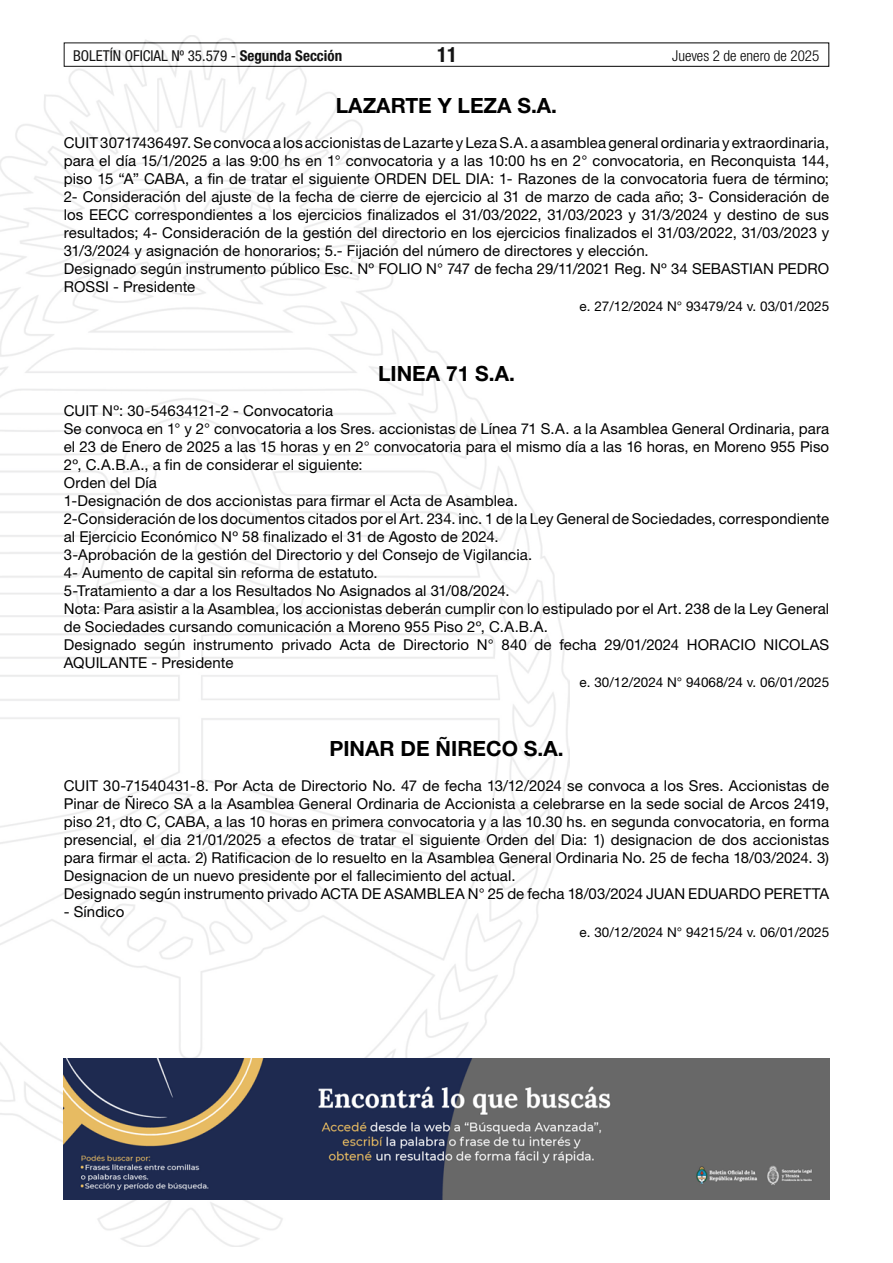
<style>
.page{position:relative;width:893px;height:1263px;background:#fff}
.page>*{position:absolute;margin:0;border:0;box-sizing:border-box;transform-origin:0 0}
.t1{font:700 21px "Helvetica Neue LT Std";color:#000}
.t2{font:700 condensed 21px "Helvetica Neue LT Std";color:#000}
.t3{font:15px/18px "Helvetica Neue LT Std";letter-spacing:.005em;color:#000}
.t4{font:condensed 15px "Helvetica Neue LT Std";color:#000}
.t5{font:300 condensed 15px "Helvetica Neue LT Std";color:#000}
.t6{font:13.5px "Helvetica Neue LT Std";color:#000}
.s1{font-weight:700}
</style>
<div class="page">
<div style="left:64px;top:43px;width:765px;height:24px;border:1px solid #000"></div>
<img style="left:0;top:35px;width:569px;height:1211px">
<img style="left:64px;top:1059px;width:765px;height:140px">
<p class="t4" style="left:73px;top:47px;width:271px">BOLETÍN OFICIAL Nº 35.579 - <span class="s1">Segunda Sección</span></p>
<h1 class="t2" style="left:437px;top:42px;width:22px">11</h1>
<p class="t5" style="left:672px;top:47px;width:149px">Jueves 2 de enero de 2025</p>
<h1 class="t1" style="left:336px;top:92px;width:223px">LAZARTE Y LEZA S.A.</h1>
<p class="t3" style="left:64px;top:133px;width:767px">CUIT 30717436497. Se convoca a los accionistas de Lazarte y Leza S.A. a asamblea general ordinaria y extraordinaria, para el día 15/1/2025 a las 9:00 hs en 1° convocatoria y a las 10:00 hs en 2° convocatoria, en Reconquista 144, piso 15 “A” CABA, a fin de tratar el siguiente ORDEN DEL DIA: 1- Razones de la convocatoria fuera de término; 2- Consideración del ajuste de la fecha de cierre de ejercicio al 31 de marzo de cada año; 3- Consideración de los EECC correspondientes a los ejercicios finalizados el 31/03/2022, 31/03/2023 y 31/3/2024 y destino de sus resultados; 4- Consideración de la gestión del directorio en los ejercicios finalizados el 31/03/2022, 31/03/2023 y 31/3/2024 y asignación de honorarios; 5.- Fijación del número de directores y elección.<br>Designado según instrumento público Esc. Nº FOLIO N° 747 de fecha 29/11/2021 Reg. Nº 34 SEBASTIAN PEDRO ROSSI - Presidente</p>
<p class="t6" style="left:580px;top:298px;width:251px">e. 27/12/2024 N° 93479/24 v. 03/01/2025</p>
<h1 class="t1" style="left:378px;top:360px;width:138px">LINEA 71 S.A.</h1>
<p class="t3" style="left:64px;top:401px;width:767px">CUIT Nº: 30-54634121-2 - Convocatoria<br>Se convoca en 1° y 2° convocatoria a los Sres. accionistas de Línea 71 S.A. a la Asamblea General Ordinaria, para el 23 de Enero de 2025 a las 15 horas y en 2° convocatoria para el mismo día a las 16 horas, en Moreno 955 Piso 2º, C.A.B.A., a fin de considerar el siguiente:<br>Orden del Día<br>1-Designación de dos accionistas para firmar el Acta de Asamblea.<br>2-Consideración de los documentos citados por el Art. 234. inc. 1 de la Ley General de Sociedades, correspondiente al Ejercicio Económico Nº 58 finalizado el 31 de Agosto de 2024.<br>3-Aprobación de la gestión del Directorio y del Consejo de Vigilancia.<br>4- Aumento de capital sin reforma de estatuto.<br>5-Tratamiento a dar a los Resultados No Asignados al 31/08/2024.<br>Nota: Para asistir a la Asamblea, los accionistas deberán cumplir con lo estipulado por el Art. 238 de la Ley General de Sociedades cursando comunicación a Moreno 955 Piso 2º, C.A.B.A.<br>Designado según instrumento privado Acta de Directorio N° 840 de fecha 29/01/2024 HORACIO NICOLAS AQUILANTE - Presidente</p>
<p class="t6" style="left:580px;top:674px;width:251px">e. 30/12/2024 N° 94068/24 v. 06/01/2025</p>
<h1 class="t1" style="left:329px;top:736px;width:236px">PINAR DE ÑIRECO S.A.</h1>
<p class="t3" style="left:64px;top:777px;width:767px">CUIT 30-71540431-8. Por Acta de Directorio No. 47 de fecha 13/12/2024 se convoca a los Sres. Accionistas de Pinar de Ñireco SA a la Asamblea General Ordinaria de Accionista a celebrarse en la sede social de Arcos 2419, piso 21, dto C, CABA, a las 10 horas en primera convocatoria y a las 10.30 hs. en segunda convocatoria, en forma presencial, el dia 21/01/2025 a efectos de tratar el siguiente Orden del Dia: 1) designacion de dos accionistas para firmar el acta. 2) Ratificacion de lo resuelto en la Asamblea General Ordinaria No. 25 de fecha 18/03/2024. 3)<br>Designacion de un nuevo presidente por el fallecimiento del actual.<br>Designado según instrumento privado ACTA DE ASAMBLEA N° 25 de fecha 18/03/2024 JUAN EDUARDO PERETTA</p>
<p class="t3" style="left:64px;top:903px;width:62px">- Síndico</p>
<p class="t6" style="left:580px;top:924px;width:251px">e. 30/12/2024 N° 94215/24 v. 06/01/2025</p>
</div>
